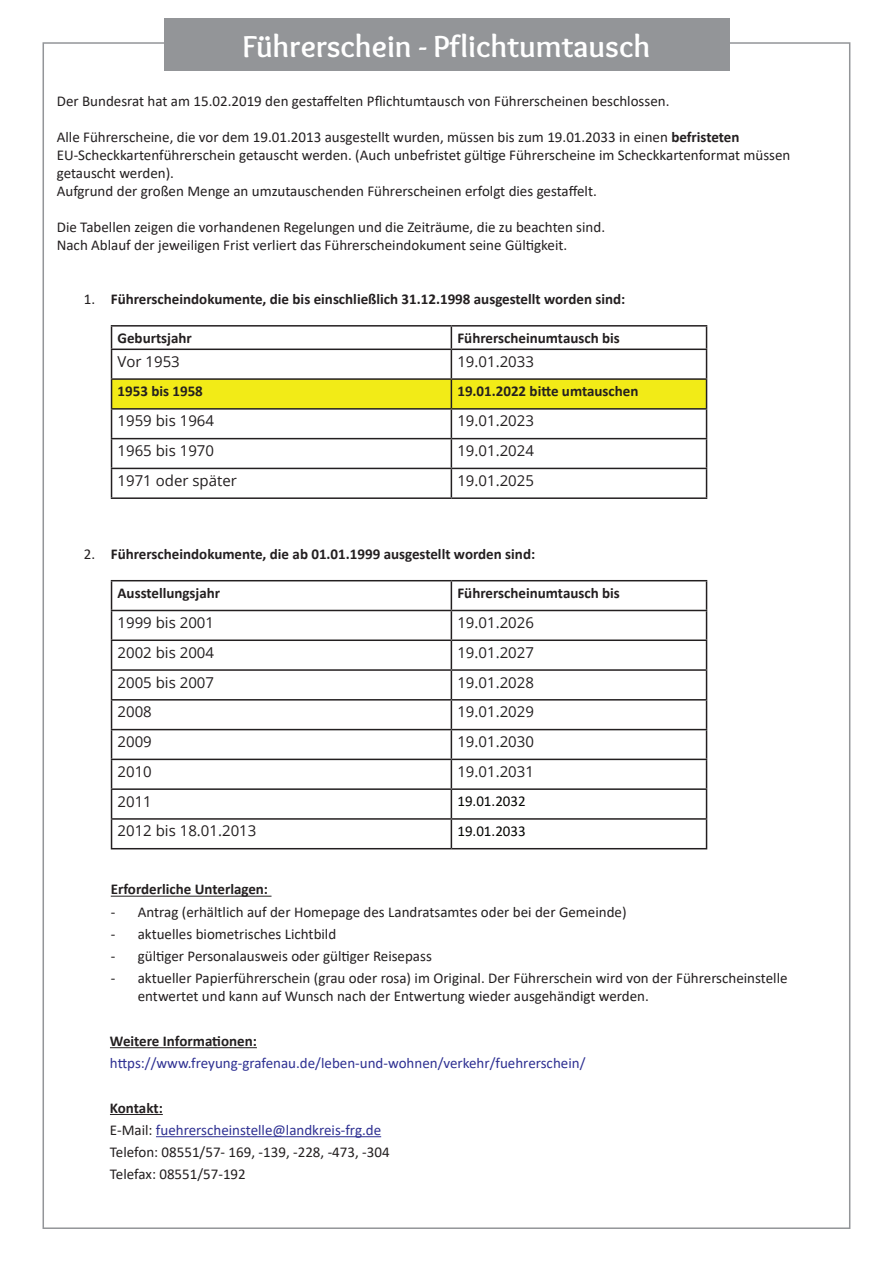
<style>
.page{position:relative;width:893px;height:1263px;background:#fff}
.page>*{position:absolute;margin:0;border:0;box-sizing:border-box;transform-origin:0 0}
.t1{font:700 31.5px "Overlock";color:#fff}
.t2{font:15px/18px "Calibri";color:#231f20}
.t3{font:700 15px "Calibri";color:#231f20}
.t4{font:15px "Open Sans";color:#231f20}
.t5{font:15px "Calibri";color:#2e3092}
.t6{font:15px "Calibri";color:#040503}
.s1{font-weight:700}
.s2{font-weight:400}
.s3{color:#2e3092}
</style>
<div class="page">
<hr style="left:111px;top:896px;width:160px;height:1px;background:#231f20">
<hr style="left:110px;top:1047px;width:147px;height:1px;background:#231f20">
<hr style="left:110px;top:1114px;width:53px;height:1px;background:#231f20">
<hr style="left:156px;top:1136px;width:225px;height:1px;background:#2e3092">
<hr style="left:111px;top:325px;width:340px;height:2px;background:#231f20">
<hr style="left:451px;top:325px;width:256px;height:2px;background:#231f20">
<svg style="left:111px;top:327px;width:596px;height:170px"></svg>
<hr style="left:111px;top:497px;width:340px;height:2px;background:#231f20">
<hr style="left:451px;top:497px;width:256px;height:2px;background:#231f20">
<hr style="left:111px;top:580px;width:340px;height:1px;background:#231f20">
<hr style="left:451px;top:580px;width:256px;height:1px;background:#231f20">
<svg style="left:111px;top:581px;width:596px;height:267px"></svg>
<hr style="left:111px;top:848px;width:340px;height:1px;background:#231f20">
<hr style="left:451px;top:848px;width:256px;height:1px;background:#231f20">
<div style="left:164px;top:18px;width:565px;height:53px;background:#939598"></div>
<h1 class="t1" style="left:243px;top:28px;width:409px">Führerschein - Pflichtumtausch</h1>
<p class="t2" style="left:57px;top:92px;width:614px">Der Bundesrat hat am 15.02.2019 den gestaffelten Pflichtumtausch von Führerscheinen beschlossen.</p>
<p class="t2" style="left:57px;top:128px;width:735px">Alle Führerscheine, die vor dem 19.01.2013 ausgestellt wurden, müssen bis zum 19.01.2033 in einen <span class="s1">befristeten </span>EU-Scheckkartenführerschein getauscht werden. (Auch unbefristet gültige Führerscheine im Scheckkartenformat müssen getauscht werden).<br>Aufgrund der großen Menge an umzutauschenden Führerscheinen erfolgt dies gestaffelt.</p>
<p class="t2" style="left:57px;top:218px;width:550px">Die Tabellen zeigen die vorhandenen Regelungen und die Zeiträume, die zu beachten sind.<br>Nach Ablauf der jeweiligen Frist verliert das Führerscheindokument seine Gültigkeit.</p>
<p class="t3" style="left:84px;top:288px;width:543px"><span class="s2">1.</span> Führerscheindokumente, die bis einschließlich 31.12.1998 ausgestellt worden sind:</p>
<p class="t3" style="left:118px;top:328px;width:76px">Geburtsjahr</p>
<p class="t3" style="left:457px;top:327px;width:164px">Führerscheinumtausch bis</p>
<p class="t4" style="left:118px;top:351px;width:64px">Vor 1953</p>
<p class="t4" style="left:457px;top:351px;width:78px">19.01.2033</p>
<p class="t3" style="left:118px;top:381px;width:87px">1953 bis 1958</p>
<p class="t3" style="left:457px;top:381px;width:183px">19.01.2022 bitte umtauschen</p>
<p class="t4" style="left:118px;top:411px;width:98px">1959 bis 1964</p>
<p class="t4" style="left:457px;top:411px;width:78px">19.01.2023</p>
<p class="t4" style="left:118px;top:440px;width:98px">1965 bis 1970</p>
<p class="t4" style="left:457px;top:440px;width:78px">19.01.2024</p>
<p class="t4" style="left:118px;top:470px;width:121px">1971 oder später</p>
<p class="t4" style="left:457px;top:470px;width:78px">19.01.2025</p>
<p class="t3" style="left:84px;top:543px;width:453px"><span class="s2">2.</span> Führerscheindokumente, die ab 01.01.1999 ausgestellt worden sind:</p>
<p class="t3" style="left:118px;top:582px;width:104px">Ausstellungsjahr</p>
<p class="t3" style="left:457px;top:582px;width:164px">Führerscheinumtausch bis</p>
<p class="t4" style="left:118px;top:612px;width:98px">1999 bis 2001</p>
<p class="t4" style="left:457px;top:612px;width:78px">19.01.2026</p>
<p class="t4" style="left:118px;top:642px;width:98px">2002 bis 2004</p>
<p class="t4" style="left:457px;top:642px;width:78px">19.01.2027</p>
<p class="t4" style="left:118px;top:672px;width:98px">2005 bis 2007</p>
<p class="t4" style="left:457px;top:672px;width:78px">19.01.2028</p>
<p class="t4" style="left:118px;top:701px;width:36px">2008</p>
<p class="t4" style="left:457px;top:701px;width:78px">19.01.2029</p>
<p class="t4" style="left:118px;top:731px;width:36px">2009</p>
<p class="t4" style="left:457px;top:731px;width:78px">19.01.2030</p>
<p class="t4" style="left:118px;top:761px;width:36px">2010</p>
<p class="t4" style="left:457px;top:761px;width:78px">19.01.2031</p>
<p class="t4" style="left:118px;top:791px;width:36px">2011</p>
<p class="t6" style="left:457px;top:791px;width:70px">19.01.2032</p>
<p class="t4" style="left:118px;top:821px;width:140px">2012 bis 18.01.2013</p>
<p class="t6" style="left:457px;top:821px;width:70px">19.01.2033</p>
<p class="t3" style="left:111px;top:879px;width:159px">Erforderliche Unterlagen:</p>
<p class="t2" style="left:111px;top:902px;width:517px">- Antrag (erhältlich auf der Homepage des Landratsamtes oder bei der Gemeinde)</p>
<p class="t2" style="left:111px;top:924px;width:227px">- aktuelles biometrisches Lichtbild</p>
<p class="t2" style="left:111px;top:947px;width:323px">- gültiger Personalausweis oder gültiger Reisepass</p>
<p class="t2" style="left:138px;top:969px;width:651px;text-indent:-27px">- aktueller Papierführerschein (grau oder rosa) im Original. Der Führerschein wird von der Führerscheinstelle entwertet und kann auf Wunsch nach der Entwertung wieder ausgehändigt werden.</p>
<p class="t3" style="left:110px;top:1030px;width:148px">Weitere Informationen:</p>
<p class="t5" style="left:110px;top:1053px;width:477px">https://www.freyung-grafenau.de/leben-und-wohnen/verkehr/fuehrerschein/</p>
<p class="t2" style="left:110px;top:1096px;width:281px;line-height:22.2px"><span class="s1">Kontakt:<br></span>E-Mail: <span class="s3">fuehrerscheinstelle@landkreis-frg.de<br></span>Telefon: 08551/57- 169, -139, -228, -473, -304<br>Telefax: 08551/57-192</p>
</div>
